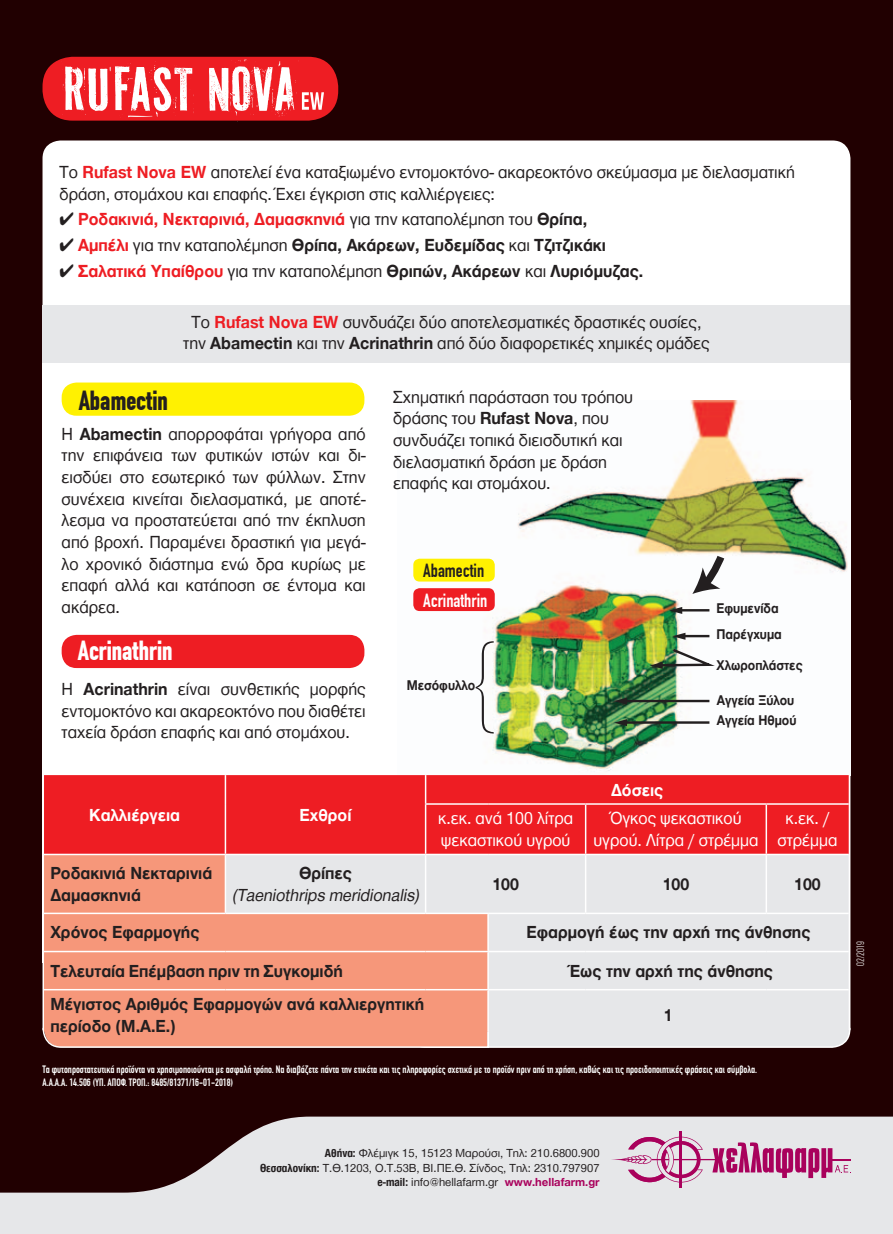
<style>
.page{position:relative;width:893px;height:1234px;background:#fff}
.page>*{position:absolute;margin:0;border:0;box-sizing:border-box;transform-origin:0 0}
.t1{font:700 condensed 27px "CF Din";color:#fff}
.t2{font:700 condensed 27px "CF Din";color:#231f20}
.t3{font:condensed 18.6px "CF Din";color:#fff}
.t4{font:condensed 18.6px "CF Din";color:#231f20}
.t5{font:18px/21.6px "CF Helvetica";color:#231f20;scale:.95 1}
.t6{font:700 18px/21.5px "CF Helvetica";color:#231f20;scale:.95 1}
.t7{font:18px/21.5px "CF Helvetica";color:#fff;text-align:center;scale:.95 1}
.t8{font:700 18px "CF Helvetica";color:#ee1d23;scale:.95 1}
.t9{font:italic 18px "CF Helvetica";color:#231f20;scale:.95 1}
.t10{font:700 18px "CF Helvetica";color:#fff;scale:.95 1}
.t11{font:700 14.55px/26px "CF Helvetica";color:#231f20;scale:.9 1}
.t12{font:12px/14.4px "CF Helvetica";color:#231f20;text-align:right}
.t13{font:condensed 10.5px/12.6px "CF Din";color:#fff}
.t14{font:300 condensed 10.5px "CF Din";color:#fff}
.s1{font-weight:700;color:#ee1d23}
.s2{color:#231f20}
.s3{font-weight:400;color:#231f20}
.s4{color:#ee1d23}
.s5{font-weight:400}
.s6{font-weight:700}
.s7{font-family:"CF Helvetica Cond";font-weight:700}
.s8{font-weight:700;color:#a9015c}
</style>
<div class="page">
<div style="left:0;top:0;width:893px;height:1233px;background:#210001"></div>
<svg style="left:42px;top:1026px;width:809px;height:22px;background:#ecbdb0"></svg>
<svg style="left:0;top:1116px;width:893px;height:117px;fill:#e6e7e9"></svg>
<hr style="left:680px;top:1130px;width:2px;height:57px;background:#a9015c">
<svg style="left:712px;top:1141px;width:139px;height:36px;background:#c97da8"></svg>
<svg style="left:611px;top:1136px;width:92px;height:46px;background:#d5aac3"></svg>
<hr style="left:674px;top:1158px;width:41px;height:1px;background:#a9015c">
<div style="left:43px;top:140px;width:807px;height:889px;background:#fff"></div>
<img style="left:398px;top:400px;width:452px;height:375px">
<hr style="left:680px;top:609px;width:29px;height:2px;background:#231f20">
<svg style="left:669px;top:606px;width:13px;height:8px"></svg>
<hr style="left:683px;top:634px;width:26px;height:3px;background:#231f20">
<svg style="left:672px;top:632px;width:13px;height:7px"></svg>
<svg style="left:650px;top:646px;width:71px;height:22px;background:#b1bd9d"></svg>
<hr style="left:625px;top:699px;width:84px;height:3px;background:#231f20">
<svg style="left:614px;top:697px;width:13px;height:7px"></svg>
<hr style="left:625px;top:721px;width:84px;height:2px;background:#231f20">
<svg style="left:614px;top:719px;width:13px;height:7px"></svg>
<svg style="left:476px;top:641px;width:18px;height:92px;background:#e0e0e0"></svg>
<svg style="left:692px;top:549px;width:36px;height:45px;background:#bcbbb7"></svg>
<div style="left:44px;top:775px;width:805px;height:78px;background:#ee1d23"></div>
<div style="left:44px;top:855px;width:181px;height:176px;background:#f6977a"></div>
<svg style="left:225px;top:855px;width:624px;height:176px;background:#ead1ca"></svg>
<svg style="left:225px;top:775px;width:1px;height:28px"></svg>
<hr style="left:225px;top:803px;width:1px;height:50px;background:#fff">
<svg style="left:425px;top:775px;width:1px;height:28px"></svg>
<hr style="left:425px;top:803px;width:63px;height:1px;background:#fff">
<hr style="left:425px;top:804px;width:1px;height:49px;background:#fff">
<hr style="left:488px;top:803px;width:98px;height:1px;background:#fff">
<hr style="left:586px;top:803px;width:180px;height:1px;background:#fff">
<hr style="left:585px;top:804px;width:1px;height:49px;background:#fff">
<hr style="left:766px;top:803px;width:83px;height:1px;background:#fff">
<hr style="left:766px;top:804px;width:1px;height:49px;background:#fff">
<hr style="left:44px;top:853px;width:181px;height:2px;background:#fff">
<hr style="left:225px;top:853px;width:201px;height:2px;background:#fff">
<hr style="left:225px;top:855px;width:1px;height:57px;background:#fff">
<hr style="left:426px;top:853px;width:62px;height:2px;background:#fff">
<hr style="left:425px;top:855px;width:1px;height:57px;background:#fff">
<hr style="left:488px;top:853px;width:98px;height:2px;background:#fff">
<hr style="left:586px;top:853px;width:180px;height:2px;background:#fff">
<hr style="left:585px;top:855px;width:1px;height:57px;background:#fff">
<hr style="left:766px;top:853px;width:83px;height:2px;background:#fff">
<hr style="left:766px;top:855px;width:1px;height:57px;background:#fff">
<hr style="left:44px;top:912px;width:181px;height:1px;background:#fff">
<hr style="left:225px;top:912px;width:201px;height:1px;background:#fff">
<hr style="left:426px;top:912px;width:62px;height:1px;background:#fff">
<hr style="left:488px;top:912px;width:98px;height:1px;background:#fff">
<hr style="left:487px;top:913px;width:2px;height:37px;background:#fff">
<hr style="left:586px;top:912px;width:180px;height:1px;background:#fff">
<hr style="left:766px;top:912px;width:83px;height:1px;background:#fff">
<hr style="left:44px;top:950px;width:181px;height:2px;background:#fff">
<hr style="left:225px;top:950px;width:201px;height:2px;background:#fff">
<hr style="left:426px;top:950px;width:62px;height:2px;background:#fff">
<hr style="left:488px;top:950px;width:98px;height:2px;background:#fff">
<hr style="left:487px;top:952px;width:2px;height:36px;background:#fff">
<hr style="left:586px;top:950px;width:180px;height:2px;background:#fff">
<hr style="left:766px;top:950px;width:83px;height:2px;background:#fff">
<hr style="left:44px;top:988px;width:181px;height:2px;background:#fff">
<hr style="left:225px;top:988px;width:201px;height:2px;background:#fff">
<hr style="left:426px;top:988px;width:62px;height:2px;background:#fff">
<hr style="left:488px;top:988px;width:98px;height:2px;background:#fff">
<hr style="left:487px;top:990px;width:2px;height:41px;background:#fff">
<hr style="left:586px;top:988px;width:180px;height:2px;background:#fff">
<hr style="left:766px;top:988px;width:83px;height:2px;background:#fff">
<div style="left:43px;top:305px;width:807px;height:57px;background:#e6e7e9"></div>
<div style="left:43px;top:57px;width:295px;height:64px;background:#ee1d23;border-radius:30px"></div>
<svg style="left:62px;top:59px;width:262px;height:63px"></svg>
<div style="left:62px;top:382px;width:302px;height:33px;background:#fff101;border-radius:15px"></div>
<div style="left:413px;top:558px;width:82px;height:23px;background:#fff101;border-radius:6px"></div>
<div style="left:413px;top:588px;width:82px;height:23px;background:#ee1d23;border-radius:6px"></div>
<div style="left:62px;top:634px;width:302px;height:34px;background:#ee1d23;border-radius:15px"></div>
<p class="t5" style="left:60px;top:161px;width:776px">Το <span class="s1">Rufast Nova EW</span> αποτελεί ένα καταξιωμένο εντομοκτόνο- ακαρεοκτόνο σκεύμασμα με διελασματική δράση, στομάχου και επαφής. Έχει έγκριση στις καλλιέργειες:</p>
<p class="t8" style="left:60px;top:210px;width:557px"><span class="s2">✔</span> Ροδακινιά, Νεκταρινιά, Δαμασκηνιά <span class="s3">για την καταπολέμηση του</span> <span class="s2">Θρίπα,</span></p>
<p class="t6" style="left:60px;top:235px;width:577px">✔ <span class="s4">Αμπέλι</span> <span class="s5">για την καταπολέμηση</span> Θρίπα, Ακάρεων, Ευδεμίδας <span class="s5">και</span> Τζιτζικάκι</p>
<p class="t6" style="left:60px;top:260px;width:616px">✔ <span class="s4">Σαλατικά Υπαίθρου</span> <span class="s5">για την καταπολέμηση</span> Θριπών, Ακάρεων <span class="s5">και</span> Λυριόμυζας.</p>
<p class="t5" style="left:183px;top:311px;width:556px;text-align:center">Το <span class="s1">Rufast Nova EW</span> συνδυάζει δύο αποτελεσματικές δραστικές ουσίες, την <span class="s6">Αbamectin</span> και την <span class="s6">Acrinathrin</span> από δύο διαφορετικές χημικές ομάδες</p>
<h1 class="t2" style="left:79px;top:385px;width:91px">Αbamectin</h1>
<p class="t5" style="left:62px;top:423px;width:322px;text-align:justify">Η <span class="s6">Αbamectin</span> απορροφάται γρήγορα από την επιφάνεια των φυτικών ιστών και δι&shy;εισδύει στο εσωτερικό των φύλλων. Στην συνέχεια κινείται διελασματικά, με αποτέ&shy;λεσμα να προστατεύεται από την έκπλυση από βροχή. Παραμένει δραστική για μεγά&shy;λο χρονικό διάστημα ενώ δρα κυρίως με επαφή αλλά και κατάποση σε έντομα και ακάρεα.</p>
<h1 class="t1" style="left:78px;top:635px;width:96px">Acrinathrin</h1>
<p class="t5" style="left:62px;top:678px;width:322px;text-align:justify">Η <span class="s6">Acrinathrin</span> είναι συνθετικής μορφής εντομοκτόνο και ακαρεοκτόνο που διαθέτει ταχεία δράση επαφής και από στομάχου.</p>
<p class="t10" style="left:89px;top:805px;width:97px">Καλλιέργεια</p>
<p class="t10" style="left:300px;top:805px;width:56px">Εχθροί</p>
<p class="t5" style="left:393px;top:386px;width:254px">Σχηματική παράσταση του τρόπου δράσης του <span class="s6">Rufast Nova</span>, που συνδυάζει τοπικά διεισδυτική και διελασματική δράση με δράση επαφής και στομάχου.</p>
<p class="t4" style="left:423px;top:560px;width:62px">Αbamectin</p>
<p class="t3" style="left:423px;top:590px;width:66px">Acrinathrin</p>
<p class="t11" style="left:407px;top:672px;width:78px">Μεσόφυλλο</p>
<p class="t10" style="left:611px;top:779px;width:56px">Δόσεις</p>
<p class="t11" style="left:716px;top:595px;width:74px">Εφυµενίδα<br>Παρέγχυµα</p>
<p class="t11" style="left:717px;top:651px;width:97px">Χλωροπλάστες</p>
<p class="t11" style="left:717px;top:689px;width:90px;line-height:20.4px">Αγγεία Ξύλου<br>Αγγεία Ηθµού</p>
<p class="t7" style="left:438px;top:807px;width:144px;text-align:left">κ.εκ. ανά 100 λίτρα ψεκαστικού υγρού</p>
<p class="t7" style="left:593px;top:807px;width:175px">Όγκος ψεκαστικού υγρού. Λίτρα / στρέμμα</p>
<p class="t7" style="left:778px;top:807px;width:64px">κ.εκ. / στρέμμα</p>
<p class="t6" style="left:50px;top:862px;width:172px">Ροδακινιά Νεκταρινιά<br>Δαμασκηνιά</p>
<p class="t6" style="left:299px;top:862px;width:57px">Θρίπες</p>
<p class="t9" style="left:232px;top:884px;width:198px">(Taeniothrips meridionalis)</p>
<p class="t6" style="left:492px;top:873px;width:29px">100</p>
<p class="t6" style="left:663px;top:873px;width:29px">100</p>
<p class="t6" style="left:794px;top:873px;width:29px">100</p>
<p class="t6" style="left:50px;top:921px;width:158px">Χρόνος Εφαρμογής</p>
<p class="t6" style="left:526px;top:921px;width:300px">Εφαρμογή έως την αρχή της άνθησης</p>
<p class="t6" style="left:50px;top:959px;width:309px">Τελευταία Eπέμβαση πριν τη Συγκομιδή</p>
<p class="t6" style="left:568px;top:959px;width:217px">Έως την αρχή της άνθησης</p>
<p class="t6" style="left:50px;top:993px;width:395px">Μέγιστος Αριθμός Εφαρμογών ανά καλλιεργητική περίοδο (M.A.E.)</p>
<p class="t6" style="left:664px;top:1004px;width:11px">1</p>
<p class="t13" style="left:43px;top:1063px;width:716px">Τα φυτοπροστατευτικά προϊόντα να χρησιμοποιούνται με ασφαλή τρόπο. Να διαβάζετε πάντα την ετικέτα και τις πληροφορίες σχετικά με το προϊόν πριν από τη χρήση, καθώς και τις προειδοποιητικές φράσεις και σύμβολα.<br>A.A.Α.Α. 14.506 (ΥΠ. ΑΠΟΦ. ΤΡΟΠ.: 8485/81371/16-01-2018)</p>
<p class="t14" style="left:855px;top:965px;width:25px;rotate:-90deg">02/2019</p>
<p class="t12" style="left:260px;top:1145px;width:341px"><span class="s7">Αθήνα:</span> Φλέμιγκ 15, 15123 Μαρούσι, Τηλ: 210.6800.900<br><span class="s7">Θεσσαλονίκη:</span> Τ.Θ.1203, Ο.Τ.53Β, ΒΙ.ΠΕ.Θ. Σίνδος, Tηλ: 2310.797907 <span class="s7">e-mail:</span> info@hellafarm.gr <span class="s8">www.hellafarm.gr</span></p>
</div>
